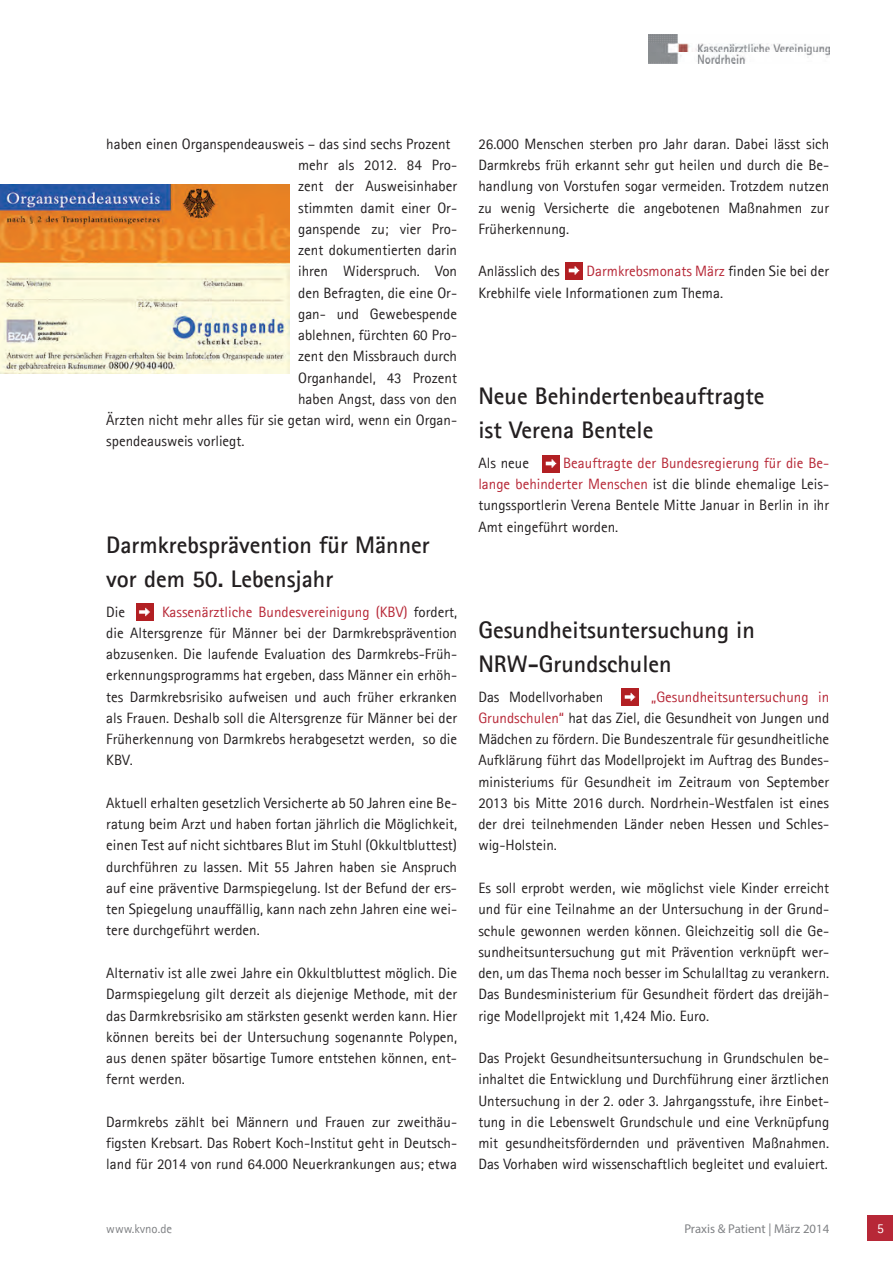
<style>
.page{position:relative;width:893px;height:1263px;background:#fff}
.page>*{position:absolute;margin:0;border:0;box-sizing:border-box;transform-origin:0 0}
.Zwischenüberschrift{font:700 24px/33.8px "Agfa Rotis Sans Serif";color:#231f20}
.News-Fließ{font:15px/21.3px "Agfa Rotis Sans Serif";color:#231f20;text-align:justify}
.t1{font:13.5px "Agfa Rotis Sans Serif";color:#fff}
.News-Fließ-2{font:12.75px "Myriad Pro";color:#808285}
.News-Fließ-3{font:12.75px "Agfa Rotis Sans Serif";color:#808285}
.s1{color:#b72837}
</style>
<div class="page">
<div style="left:868px;top:1215px;width:25px;height:26px;background:#b72837"></div>
<img style="left:649px;top:34px;width:180px;height:29px">
<img style="left:622px;top:689px;width:17px;height:17px">
<img style="left:566px;top:262px;width:17px;height:17px">
<img style="left:543px;top:455px;width:17px;height:17px">
<img style="left:136px;top:604px;width:17px;height:17px">
<img style="left:0;top:184px;width:289px;height:190px">
<p class="News-Fließ" style="left:106px;top:133px;width:346px">haben einen Organspendeausweis – das sind sechs Prozent</p>
<p class="News-Fließ" style="left:298px;top:154px;width:160px">mehr als 2012. 84 Pro-</p>
<p class="News-Fließ" style="left:298px;top:176px;width:160px">zent der Ausweisinhaber</p>
<p class="News-Fließ" style="left:298px;top:197px;width:160px">stimmten damit einer Or-</p>
<p class="News-Fließ" style="left:298px;top:218px;width:160px">ganspende zu; vier Pro-</p>
<p class="News-Fließ" style="left:298px;top:239px;width:160px">zent dokumentierten darin</p>
<p class="News-Fließ" style="left:298px;top:261px;width:160px">ihren Widerspruch. Von</p>
<p class="News-Fließ" style="left:298px;top:282px;width:160px">den Befragten, die eine Or-</p>
<p class="News-Fließ" style="left:298px;top:303px;width:160px">gan- und Gewebespende</p>
<p class="News-Fließ" style="left:298px;top:324px;width:160px">ablehnen, fürchten 60 Pro-</p>
<p class="News-Fließ" style="left:298px;top:346px;width:160px">zent den Missbrauch durch</p>
<p class="News-Fließ" style="left:298px;top:367px;width:160px">Organhandel, 43 Prozent</p>
<p class="News-Fließ" style="left:298px;top:388px;width:160px">haben Angst, dass von den</p>
<p class="News-Fließ" style="left:106px;top:409px;width:352px">Ärzten nicht mehr alles für sie getan wird, wenn ein Organ-</p>
<p class="News-Fließ" style="left:106px;top:431px;width:140px">spendeausweis vorliegt.</p>
<p class="Zwischenüberschrift" style="left:106px;top:527px;width:325px">Darmkrebsprävention für Männer vor dem 50. Lebensjahr</p>
<p class="News-Fließ" style="left:106px;top:601px;width:20px">Die</p>
<p class="News-Fließ" style="left:106px;top:601px;width:352px;text-indent:56px"><span class="s1">Kassenärztliche Bundesvereinigung (KBV)</span> fordert, die Altersgrenze für Männer bei der Darmkrebsprävention abzusenken. Die laufende Evaluation des Darmkrebs-Früh&shy;erkennungsprogramms hat ergeben, dass Männer ein erhöh&shy;tes Darmkrebsrisiko aufweisen und auch früher erkranken als Frauen. Deshalb soll die Altersgrenze für Männer bei der Früherkennung von Darmkrebs herabgesetzt werden, so die KBV.</p>
<p class="News-Fließ" style="left:106px;top:792px;width:352px">Aktuell erhalten gesetzlich Versicherte ab 50 Jahren eine Be&shy;ratung beim Arzt und haben fortan jährlich die Möglichkeit, einen Test auf nicht sichtbares Blut im Stuhl (Okkultbluttest) durchführen zu lassen. Mit 55 Jahren haben sie Anspruch auf eine präventive Darmspiegelung. Ist der Befund der ers&shy;ten Spiegelung unauffällig, kann nach zehn Jahren eine wei&shy;tere durchgeführt werden.</p>
<p class="News-Fließ" style="left:106px;top:962px;width:352px">Alternativ ist alle zwei Jahre ein Okkultbluttest möglich. Die Darmspiegelung gilt derzeit als diejenige Methode, mit der das Darmkrebsrisiko am stärksten gesenkt werden kann. Hier können bereits bei der Untersuchung sogenannte Polypen, aus denen später bösartige Tumore entstehen können, ent&shy;fernt werden.</p>
<p class="News-Fließ" style="left:106px;top:1111px;width:352px">Darmkrebs zählt bei Männern und Frauen zur zweithäu&shy;figsten Krebsart. Das Robert Koch-Institut geht in Deutsch&shy;land für 2014 von rund 64.000 Neuerkrankungen aus; etwa</p>
<p class="News-Fließ" style="left:478px;top:133px;width:352px">26.000 Menschen sterben pro Jahr daran. Dabei lässt sich Darmkrebs früh erkannt sehr gut heilen und durch die Be&shy;handlung von Vorstufen sogar vermeiden. Trotzdem nutzen zu wenig Versicherte die angebotenen Maßnahmen zur Früherkennung.</p>
<p class="News-Fließ" style="left:478px;top:260px;width:83px">Anlässlich des</p>
<p class="News-Fließ" style="left:478px;top:260px;width:352px;text-indent:108px"><span class="s1">Darmkrebsmonats März</span> finden Sie bei der<br>Krebhilfe viele Informationen zum Thema.</p>
<p class="Zwischenüberschrift" style="left:478px;top:378px;width:288px">Neue Behindertenbeauftragte ist Verena Bentele</p>
<p class="News-Fließ" style="left:478px;top:452px;width:52px">Als neue</p>
<p class="News-Fließ" style="left:478px;top:452px;width:352px;text-indent:85px"><span class="s1">Beauftragte der Bundesregierung für die Be&shy;lange behinderter Menschen</span> ist die blinde ehemalige Leis&shy;tungssportlerin Verena Bentele Mitte Januar in Berlin in ihr Amt eingeführt worden.</p>
<p class="Zwischenüberschrift" style="left:478px;top:612px;width:278px">Gesundheitsuntersuchung in<br>NRW-Grundschulen</p>
<p class="News-Fließ" style="left:478px;top:686px;width:127px">Das Modellvorhaben</p>
<p class="News-Fließ" style="left:478px;top:686px;width:352px;text-indent:173px"><span class="s1">„Gesundheitsuntersuchung in Grundschulen“</span> hat das Ziel, die Gesundheit von Jungen und Mädchen zu fördern. Die Bundeszentrale für gesundheitliche Aufklärung führt das Modellprojekt im Auftrag des Bundes&shy;ministeriums für Gesundheit im Zeitraum von September 2013 bis Mitte 2016 durch. Nordrhein-Westfalen ist eines der drei teilnehmenden Länder neben Hessen und Schles&shy;wig-Holstein.</p>
<p class="News-Fließ" style="left:478px;top:877px;width:352px">Es soll erprobt werden, wie möglichst viele Kinder erreicht und für eine Teilnahme an der Untersuchung in der Grund&shy;schule gewonnen werden können. Gleichzeitig soll die Ge&shy;sundheitsuntersuchung gut mit Prävention verknüpft wer&shy;den, um das Thema noch besser im Schulalltag zu verankern.<br>Das Bundesministerium für Gesundheit fördert das dreijäh&shy;rige Modellprojekt mit 1,424 Mio. Euro.</p>
<p class="News-Fließ" style="left:478px;top:1047px;width:352px">Das Projekt Gesundheitsuntersuchung in Grundschulen be&shy;inhaltet die Entwicklung und Durchführung einer ärztlichen Untersuchung in der 2. oder 3. Jahrgangsstufe, ihre Einbet&shy;tung in die Lebenswelt Grundschule und eine Verknüpfung mit gesundheitsfördernden und präventiven Maßnahmen.<br>Das Vorhaben wird wissenschaftlich begleitet und evaluiert.</p>
<p class="News-Fließ-3" style="left:106px;top:1221px;width:67px">www.kvno.de</p>
<p class="News-Fließ-2" style="left:684px;top:1221px;width:146px">Praxis &amp; Patient | März 2014</p>
<p class="t1" style="left:877px;top:1221px;width:8px">5</p>
</div>
